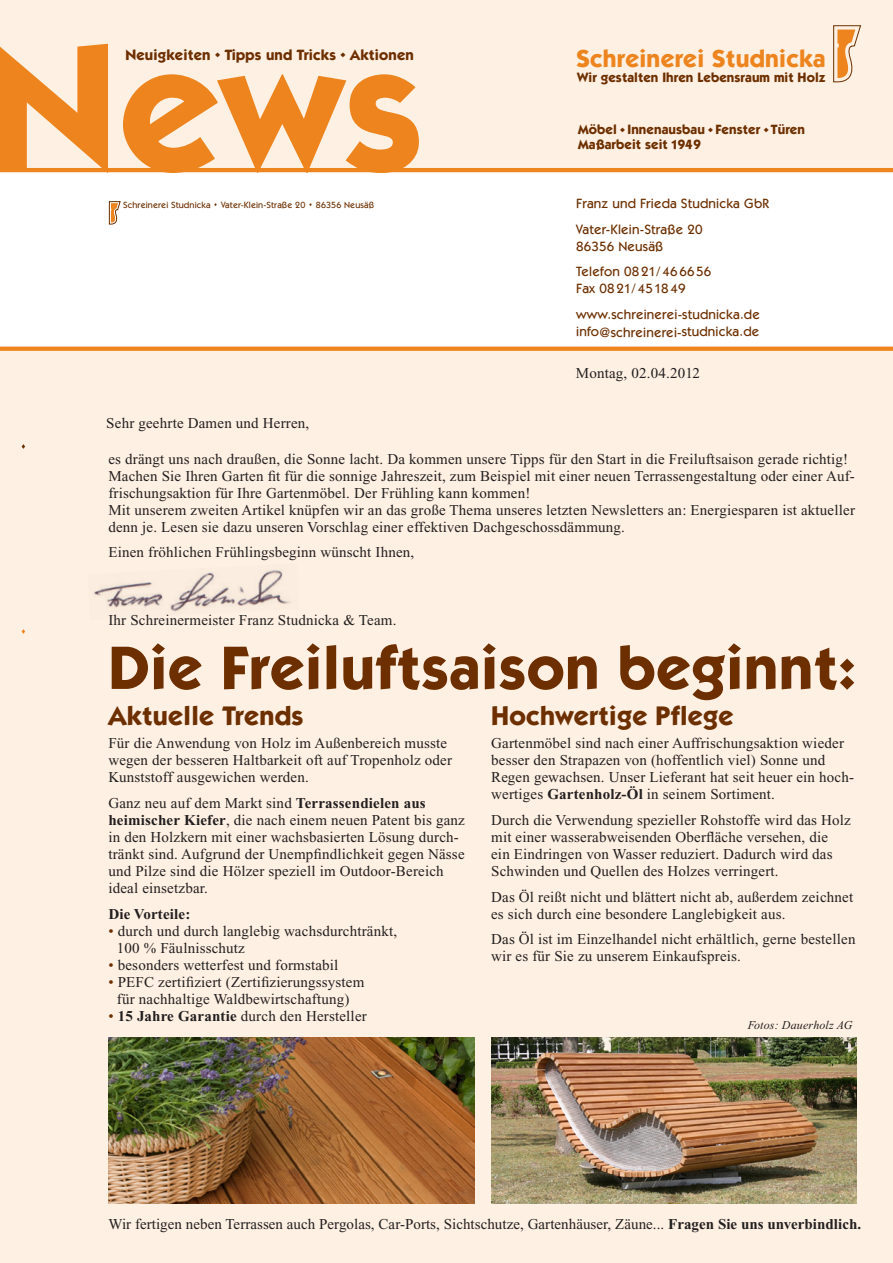
<style>
.page{position:relative;width:893px;height:1263px;background:#fff}
.page>*{position:absolute;margin:0;border:0;box-sizing:border-box;transform-origin:0 0}
.t1{font:700 180px "Itc Kabel";color:#ed841e}
.t2{font:700 61.5px "Itc Kabel";letter-spacing:.01em;color:#6d2f00}
.t3{font:700 27px "Itc Kabel";letter-spacing:.01em;color:#6d2f00}
.t4{font:700 24.75px "Itc Kabel";letter-spacing:.01em;color:#ed841e}
.t5{font:15px/17px "Times New Roman";letter-spacing:.01em;color:#231f20}
.t6{font:700 15px "Itc Kabel";letter-spacing:.01em;color:#6d2f00}
.t7{font:700 15px "Times New Roman";letter-spacing:.01em;color:#231f20}
.t8{font:500 13.5px/25.5px "Itc Kabel";letter-spacing:.01em;color:#6d2f00}
.t9{font:700 13.5px/14.9px "Itc Kabel";letter-spacing:.005em;color:#6d2f00}
.t10{font:italic 12px "Times New Roman";letter-spacing:.01em;color:#231f20}
.t11{font:500 9px "Itc Kabel";letter-spacing:.01em;color:#6d2f00}
.s1{font-size:21px}
.s2{font-weight:700}
.s3{color:#6d2f00}
</style>
<div class="page">
<div style="left:0;top:349px;width:893px;height:914px;background:#fef0e2"></div>
<div style="left:0;top:0;width:893px;height:170px;background:#fef0e2"></div>
<svg style="left:109px;top:201px;width:11px;height:23px"></svg>
<hr style="left:0;top:168px;width:893px;height:4px;background:#ed841e">
<svg style="left:0;top:347px;width:893px;height:4px;background:#ed8826"></svg>
<svg style="left:833px;top:25px;width:28px;height:57px"></svg>
<img style="left:94px;top:569px;width:197px;height:43px">
<img style="left:108px;top:1037px;width:366px;height:166px">
<img style="left:491px;top:1037px;width:366px;height:166px">
<h1 class="t1" style="left:-13px;top:-1px;width:438px">News</h1>
<h3 class="t4" style="left:576px;top:43px;width:251px">Schreinerei Studnicka</h3>
<p class="t6" style="left:125px;top:45px;width:290px">Neuigkeiten <span class="s1">.</span> Tipps und Tricks <span class="s1">.</span> Aktionen</p>
<p class="t9" style="left:577px;top:70px;width:250px">Wir gestalten Ihren Lebensraum mit Holz</p>
<p class="t9" style="left:578px;top:122px;width:228px">Möbel <sup>.</sup> Innenausbau <sup>.</sup> Fenster <sup>.</sup> Türen<br>Maßarbeit seit 1949</p>
<p class="t11" style="left:123px;top:200px;width:252px">Schreinerei Studnicka <sup>.</sup> Vater-Klein-Straße 20 <sup>.</sup> 86356 Neusäß</p>
<p class="t5" style="left:106px;top:415px;width:205px">Sehr geehrte Damen und Herren,</p>
<p class="t8" style="left:576px;top:191px;width:194px">Franz und Frieda Studnicka GbR<br>Vater-Klein-Straße 20</p>
<p class="t8" style="left:576px;top:233px;width:137px">86356 Neusäß<br>Telefon 0821/ 466656</p>
<p class="t8" style="left:576px;top:276px;width:185px">Fax 0821/ 451849 www.schreinerei-studnicka.de</p>
<p class="t8" style="left:576px;top:318px;width:185px">info@schreinerei-studnicka.de</p>
<p class="t5" style="left:576px;top:365px;width:126px">Montag, 02.04.2012</p>
<p class="t5" style="left:108px;top:450px;width:748px">es drängt uns nach draußen, die Sonne lacht. Da kommen unsere Tipps für den Start in die Freiluftsaison gerade richtig!<br>Machen Sie Ihren Garten fit für die sonnige Jahreszeit, zum Beispiel mit einer neuen Terrassengestaltung oder einer Auf&shy;frischungsaktion für Ihre Gartenmöbel. Der Frühling kann kommen!<br>Mit unserem zweiten Artikel knüpfen wir an das große Thema unseres letzten Newsletters an: Energiesparen ist aktueller denn je. Lesen sie dazu unseren Vorschlag einer effektiven Dachgeschossdämmung.</p>
<p class="t5" style="left:108px;top:544px;width:307px">Einen fröhlichen Frühlingsbeginn wünscht Ihnen,</p>
<p class="t5" style="left:108px;top:612px;width:290px">Ihr Schreinermeister Franz Studnicka &amp; Team.</p>
<h2 class="t2" style="left:108px;top:630px;width:749px">Die Freiluftsaison beginnt:</h2>
<h3 class="t3" style="left:108px;top:699px;width:197px">Aktuelle Trends</h3>
<h3 class="t3" style="left:491px;top:699px;width:244px">Hochwertige Pflege</h3>
<p class="t5" style="left:108px;top:735px;width:345px">Für die Anwendung von Holz im Außenbereich musste wegen der besseren Haltbarkeit oft auf Tropenholz oder<br>Kunststoff ausgewichen werden.</p>
<p class="t5" style="left:108px;top:795px;width:358px">Ganz neu auf dem Markt sind <span class="s2">Terrassendielen aus heimischer Kiefer</span>, die nach einem neuen Patent bis ganz in den Holzkern mit einer wachsbasierten Lösung durch&shy;tränkt sind. Aufgrund der Unempfindlichkeit gegen Nässe und Pilze sind die Hölzer speziell im Outdoor-Bereich ideal einsetzbar.</p>
<p class="t7" style="left:108px;top:905px;width:84px">Die Vorteile:</p>
<p class="t5" style="left:117px;top:922px;width:282px;text-indent:-9px"><span class="s3">•</span> durch und durch langlebig wachsdurchtränkt,<br>100 % Fäulnisschutz</p>
<p class="t5" style="left:108px;top:956px;width:232px"><span class="s3">•</span> besonders wetterfest und formstabil</p>
<p class="t5" style="left:108px;top:973px;width:258px;text-align:center"><span class="s3">•</span> PEFC zertifiziert (Zertifizierungssystem für nachhaltige Waldbewirtschaftung)</p>
<p class="t5" style="left:108px;top:1007px;width:260px"><span class="s3">•</span> <span class="s2">15 Jahre Garantie</span> durch den Hersteller</p>
<p class="t5" style="left:491px;top:735px;width:364px">Gartenmöbel sind nach einer Auffrischungsaktion wieder besser den Strapazen von (hoffentlich viel) Sonne und Regen gewachsen. Unser Lieferant hat seit heuer ein hoch&shy;wertiges <span class="s2">Gartenholz-Öl</span> in seinem Sortiment.</p>
<p class="t5" style="left:491px;top:812px;width:361px">Durch die Verwendung spezieller Rohstoffe wird das Holz mit einer wasserabweisenden Oberfläche versehen, die<br>ein Eindringen von Wasser reduziert. Dadurch wird das Schwinden und Quellen des Holzes verringert.</p>
<p class="t5" style="left:491px;top:888px;width:364px">Das Öl reißt nicht und blättert nicht ab, außerdem zeichnet es sich durch eine besondere Langlebigkeit aus.</p>
<p class="t5" style="left:491px;top:931px;width:366px">Das Öl ist im Einzelhandel nicht erhältlich, gerne bestellen wir es für Sie zu unserem Einkaufspreis.</p>
<p class="t10" style="left:748px;top:1019px;width:106px">Fotos: Dauerholz AG</p>
<p class="t5" style="left:108px;top:1216px;width:754px">Wir fertigen neben Terrassen auch Pergolas, Car-Ports, Sichtschutze, Gartenhäuser, Zäune... <span class="s2">Fragen Sie uns unverbindlich.</span></p>
</div>
